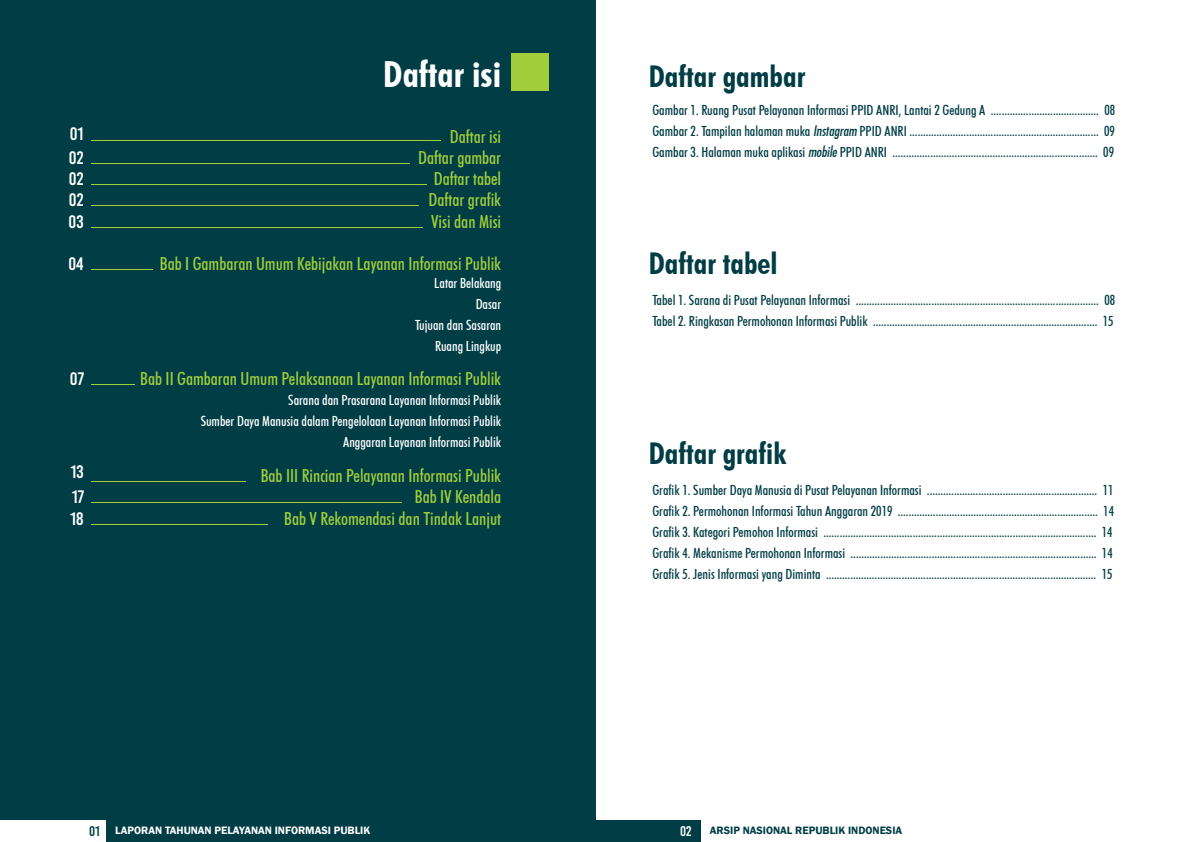
<style>
.page{position:relative;width:1191px;height:842px;background:#fff}
.page>*{position:absolute;margin:0;border:0;box-sizing:border-box;transform-origin:0 0}
.t1{font:700 condensed 36px "Futura BT";color:#fff}
.t2{font:700 condensed 30px "Futura BT";color:#003d45}
.t3{font:500 condensed 18px/21.3px "Futura BT";color:#a1cd3a;text-align:right}
.t4{font:18px/21.3px "Bebas Kai";color:#fff}
.t5{font:500 condensed 14px/21px "Futura BT";color:#003d45;text-align:justify}
.t6{font:500 condensed 14px/21px "Futura BT";color:#fff;text-align:right}
.t7{font:14px "Bebas Kai";color:#fff}
.t8{font:600 11px "Franklin Gothic";color:#fff}
.t9{font:600 11px "Franklin Gothic";color:#003d45}
.s1{font-family:"Futura Md Cn BT Italic";font-weight:400;font-stretch:normal}
.s2{font-family:"Bebas Kai";font-weight:400;font-size:14px;color:#003d45}
</style>
<div class="page">
<div style="left:595px;top:821px;width:106px;height:21px;background:#003d45"></div>
<div style="left:0;top:0;width:595px;height:842px;background:#003d45"></div>
<div style="left:511px;top:53px;width:38px;height:37px;background:#a1cd3a"></div>
<div style="left:0;top:821px;width:106px;height:21px;background:#fff"></div>
<hr style="left:91px;top:140px;width:350px;height:1px;background:#a1cd3a">
<hr style="left:91px;top:163px;width:319px;height:1px;background:#a1cd3a">
<hr style="left:91px;top:184px;width:335px;height:1px;background:#a1cd3a">
<hr style="left:91px;top:205px;width:327px;height:1px;background:#a1cd3a">
<hr style="left:91px;top:227px;width:331px;height:1px;background:#a1cd3a">
<hr style="left:91px;top:269px;width:61px;height:1px;background:#a1cd3a">
<hr style="left:91px;top:384px;width:44px;height:1px;background:#a1cd3a">
<hr style="left:91px;top:481px;width:154px;height:1px;background:#a1cd3a">
<hr style="left:92px;top:524px;width:176px;height:1px;background:#a1cd3a">
<hr style="left:91px;top:502px;width:310px;height:1px;background:#a1cd3a">
<p class="t4" style="left:69px;top:121px;width:16px;line-height:24.1px">01<br>02</p>
<p class="t4" style="left:69px;top:168px;width:17px;text-align:justify">02<br>02<br>03</p>
<p class="t4" style="left:68px;top:253px;width:17px">04</p>
<p class="t4" style="left:70px;top:368px;width:16px">07</p>
<p class="t4" style="left:70px;top:460px;width:15px;line-height:24.8px">13<br>17</p>
<p class="t4" style="left:70px;top:508px;width:15px">18</p>
<h1 class="t1" style="left:383px;top:52px;width:119px">Daftar isi</h1>
<p class="t3" style="left:418px;top:125px;width:85px">Daftar isi<br>Daftar gambar<br>Daftar tabel<br>Daftar grafik<br>Visi dan Misi</p>
<p class="t3" style="left:160px;top:253px;width:343px">Bab I Gambaran Umum Kebijakan Layanan Informasi Publik</p>
<p class="t6" style="left:415px;top:273px;width:88px">Latar Belakang<br>Dasar<br>Tujuan dan Sasaran<br>Ruang Lingkup</p>
<p class="t6" style="left:201px;top:389px;width:302px">Sarana dan Prasarana Layanan Informasi Publik<br>Sumber Daya Manusia dalam Pengelolaan Layanan Informasi Publik<br>Anggaran Layanan Informasi Publik</p>
<p class="t3" style="left:140px;top:368px;width:362px">Bab II Gambaran Umum Pelaksanaan Layanan Informasi Publik</p>
<p class="t3" style="left:261px;top:465px;width:242px">Bab III Rincian Pelayanan Informasi Publik<br>Bab IV Kendala<br>Bab V Rekomendasi dan Tindak Lanjut</p>
<h2 class="t2" style="left:648px;top:58px;width:158px">Daftar gambar</h2>
<p class="t5" style="left:652px;top:99px;width:464px">Gambar 1. Ruang Pusat Pelayanan Informasi PPID ANRI, Lantai 2 Gedung A ........................................ 08<br>Gambar 2. Tampilan halaman muka <span class="s1">Instagram</span> PPID ANRI ...................................................................... 09<br>Gambar 3. Halaman muka aplikasi <span class="s1">mobile</span> PPID ANRI ............................................................................ 09</p>
<h2 class="t2" style="left:648px;top:245px;width:130px">Daftar tabel</h2>
<p class="t5" style="left:652px;top:289px;width:464px">Tabel 1. Sarana di Pusat Pelayanan Informasi .......................................................................................... 08<br>Tabel 2. Ringkasan Permohonan Informasi Publik ................................................................................... 15</p>
<h2 class="t2" style="left:648px;top:435px;width:139px">Daftar grafik</h2>
<p class="t5" style="left:652px;top:480px;width:463px">Grafik 1. Sumber Daya Manusia di Pusat Pelayanan Informasi ............................................................... 11<br>Grafik 2. Permohonan Informasi Tahun Anggaran 2019 .......................................................................... 14<br>Grafik 3. Kategori Pemohon Informasi ..................................................................................................... 14<br>Grafik 4. Mekanisme Permohonan Informasi ........................................................................................... 14<br>Grafik 5. Jenis Informasi yang Diminta .................................................................................................... 15</p>
<p class="t8" style="left:89px;top:824px;width:283px"><span class="s2">01</span> LAPORAN TAHUNAN PELAYANAN INFORMASI PUBLIK</p>
<p class="t7" style="left:680px;top:824px;width:13px">02</p>
<p class="t9" style="left:710px;top:824px;width:194px">ARSIP NASIONAL REPUBLIK INDONESIA</p>
</div>
